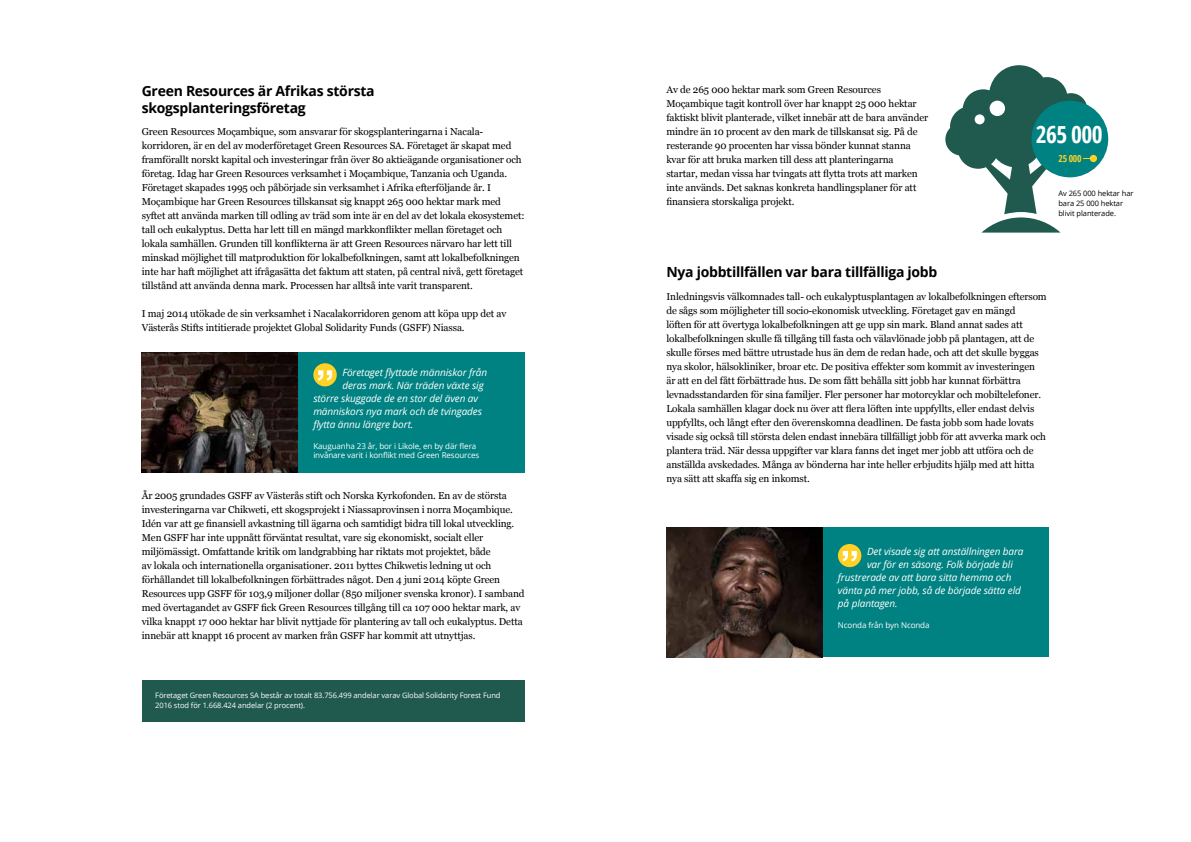
<style>
.page{position:relative;width:1191px;height:842px;background:#fff}
.page>*{position:absolute;margin:0;border:0;box-sizing:border-box;transform-origin:0 0}
.t1{font:700 23.5px "Open Sans Condensed";letter-spacing:-.02em;color:#fff}
.t2{font:700 14px/16.8px "Open Sans";letter-spacing:-.02em;color:#000}
.t3{font:10px/14px "Georgia";letter-spacing:-.01em;color:#000}
.t4{font:italic 10px "Open Sans";letter-spacing:-.01em;color:#fff}
.t5{font:700 9.6px "Open Sans Condensed";color:#ffd125}
.t6{font:8px/9.6px "Open Sans";letter-spacing:-.01em;color:#fff}
.t7{font:7.5px/10px "Open Sans";letter-spacing:-.01em;color:#fff}
.t8{font:7.5px/10px "Open Sans";letter-spacing:-.01em;color:#000}
</style>
<div class="page">
<div style="left:142px;top:352px;width:382px;height:121px;background:#008182"></div>
<img style="left:142px;top:352px;width:156px;height:121px">
<div style="left:666px;top:527px;width:383px;height:130px;background:#008182"></div>
<img style="left:666px;top:527px;width:156px;height:130px">
<div style="left:838px;top:544px;width:23px;height:23px;background:#ffd125;border-radius:50%"></div>
<svg style="left:842px;top:551px;width:14px;height:10px"></svg>
<div style="left:313px;top:363px;width:24px;height:23px;background:#ffd125;border-radius:50%"></div>
<svg style="left:318px;top:370px;width:14px;height:11px"></svg>
<div style="left:142px;top:680px;width:382px;height:41px;background:#20594e"></div>
<div style="left:1031px;top:101px;width:77px;height:76px;background:#008182;border-radius:50%"></div>
<div style="left:1089px;top:155px;width:8px;height:7px;background:#ffd125;border-radius:50%"></div>
<svg style="left:945px;top:65px;width:148px;height:168px"></svg>
<h2 class="t2" style="left:142px;top:82px;width:234px">Green Resources är Afrikas största skogsplanteringsföretag</h2>
<p class="t3" style="left:142px;top:124px;width:384px">Green Resources Moçambique, som ansvarar för skogsplanteringarna i Nacala&shy;korridoren, är en del av moderföretaget Green Resources SA. Företaget är skapat med framförallt norskt kapital och investeringar från över 80 aktieägande organisationer och företag. Idag har Green Resources verksamhet i Moçambique, Tanzania och Uganda.<br>Företaget skapades 1995 och påbörjade sin verksamhet i Afrika efterföljande år. I Moçambique har Green Resources tillskansat sig knappt 265 000 hektar mark med syftet att använda marken till odling av träd som inte är en del av det lokala ekosystemet: tall och eukalyptus. Detta har lett till en mängd markkonflikter mellan företaget och lokala samhällen. Grunden till konflikterna är att Green Resources närvaro har lett till minskad möjlighet till matproduktion för lokalbefolkningen, samt att lokalbefolkningen inte har haft möjlighet att ifrågasätta det faktum att staten, på central nivå, gett företaget tillstånd att använda denna mark. Processen har alltså inte varit transparent.</p>
<p class="t3" style="left:142px;top:306px;width:366px">I maj 2014 utökade de sin verksamhet i Nacalakorridoren genom att köpa upp det av<br>Västerås Stifts intitierade projektet Global Solidarity Funds (GSFF) Niassa.</p>
<p class="t4" style="left:342px;top:366px;width:146px">Företaget flyttade människor från</p>
<p class="t4" style="left:342px;top:379px;width:143px">deras mark. När träden växte sig</p>
<p class="t4" style="left:313px;top:392px;width:166px">större skuggade de en stor del även av</p>
<p class="t4" style="left:313px;top:405px;width:170px">människors nya mark och de tvingades</p>
<p class="t4" style="left:313px;top:418px;width:101px">flytta ännu längre bort.</p>
<p class="t6" style="left:313px;top:441px;width:168px">Kauguanha 23 år, bor i Likole, en by där flera invånare varit i konflikt med Green Resources</p>
<p class="t3" style="left:142px;top:488px;width:384px">År 2005 grundades GSFF av Västerås stift och Norska Kyrkofonden. En av de största investeringarna var Chikweti, ett skogsprojekt i Niassaprovinsen i norra Moçambique.<br>Idén var att ge finansiell avkastning till ägarna och samtidigt bidra till lokal utveckling.<br>Men GSFF har inte uppnått förväntat resultat, vare sig ekonomiskt, socialt eller miljömässigt. Omfattande kritik om landgrabbing har riktats mot projektet, både<br>av lokala och internationella organisationer. 2011 byttes Chikwetis ledning ut och förhållandet till lokalbefolkningen förbättrades något. Den 4 juni 2014 köpte Green Resources upp GSFF för 103,9 miljoner dollar (850 miljoner svenska kronor). I samband med övertagandet av GSFF fick Green Resources tillgång till ca 107 000 hektar mark, av vilka knappt 17 000 hektar har blivit nyttjade för plantering av tall och eukalyptus. Detta innebär att knappt 16 procent av marken från GSFF har kommit att utnyttjas.</p>
<p class="t7" style="left:155px;top:690px;width:347px">Företaget Green Resources SA består av totalt 83.756.499 andelar varav Global Solidarity Forest Fund<br>2016 stod för 1.668.424 andelar (2 procent).</p>
<p class="t3" style="left:666px;top:82px;width:263px">Av de 265 000 hektar mark som Green Resources Moçambique tagit kontroll över har knappt 25 000 hektar faktiskt blivit planterade, vilket innebär att de bara använder mindre än 10 procent av den mark de tillskansat sig. På de resterande 90 procenten har vissa bönder kunnat stanna kvar för att bruka marken till dess att planteringarna<br>startar, medan vissa har tvingats att flytta trots att marken inte används. Det saknas konkreta handlingsplaner för att finansiera storskaliga projekt.</p>
<h1 class="t1" style="left:1035px;top:118px;width:69px">265 000</h1>
<p class="t5" style="left:1058px;top:152px;width:25px">25 000</p>
<p class="t8" style="left:1058px;top:188px;width:77px">Av 265 000 hektar har bara 25 000 hektar blivit planterade.</p>
<h2 class="t2" style="left:666px;top:264px;width:272px">Nya jobbtillfällen var bara tillfälliga jobb</h2>
<p class="t3" style="left:666px;top:289px;width:382px">Inledningsvis välkomnades tall- och eukalyptusplantagen av lokalbefolkningen eftersom de sågs som möjligheter till socio-ekonomisk utveckling. Företaget gav en mängd<br>löften för att övertyga lokalbefolkningen att ge upp sin mark. Bland annat sades att lokalbefolkningen skulle få tillgång till fasta och välavlönade jobb på plantagen, att de skulle förses med bättre utrustade hus än dem de redan hade, och att det skulle byggas nya skolor, hälsokliniker, broar etc. De positiva effekter som kommit av investeringen<br>är att en del fått förbättrade hus. De som fått behålla sitt jobb har kunnat förbättra levnadsstandarden för sina familjer. Fler personer har motorcyklar och mobiltelefoner.<br>Lokala samhällen klagar dock nu över att flera löften inte uppfyllts, eller endast delvis uppfyllts, och långt efter den överenskomna deadlinen. De fasta jobb som hade lovats visade sig också till största delen endast innebära tillfälligt jobb för att avverka mark och plantera träd. När dessa uppgifter var klara fanns det inget mer jobb att utföra och de anställda avskedades. Många av bönderna har inte heller erbjudits hjälp med att hitta nya sätt att skaffa sig en inkomst.</p>
<p class="t4" style="left:867px;top:545px;width:158px">Det visade sig att anställningen bara</p>
<p class="t4" style="left:867px;top:558px;width:147px">var för en säsong. Folk började bli</p>
<p class="t4" style="left:838px;top:571px;width:175px">frustrerade av att bara sitta hemma och</p>
<p class="t4" style="left:838px;top:584px;width:184px">vänta på mer jobb, så de började sätta eld</p>
<p class="t4" style="left:838px;top:597px;width:61px">på plantagen.</p>
<p class="t6" style="left:838px;top:620px;width:93px">Nconda från byn Nconda</p>
</div>
